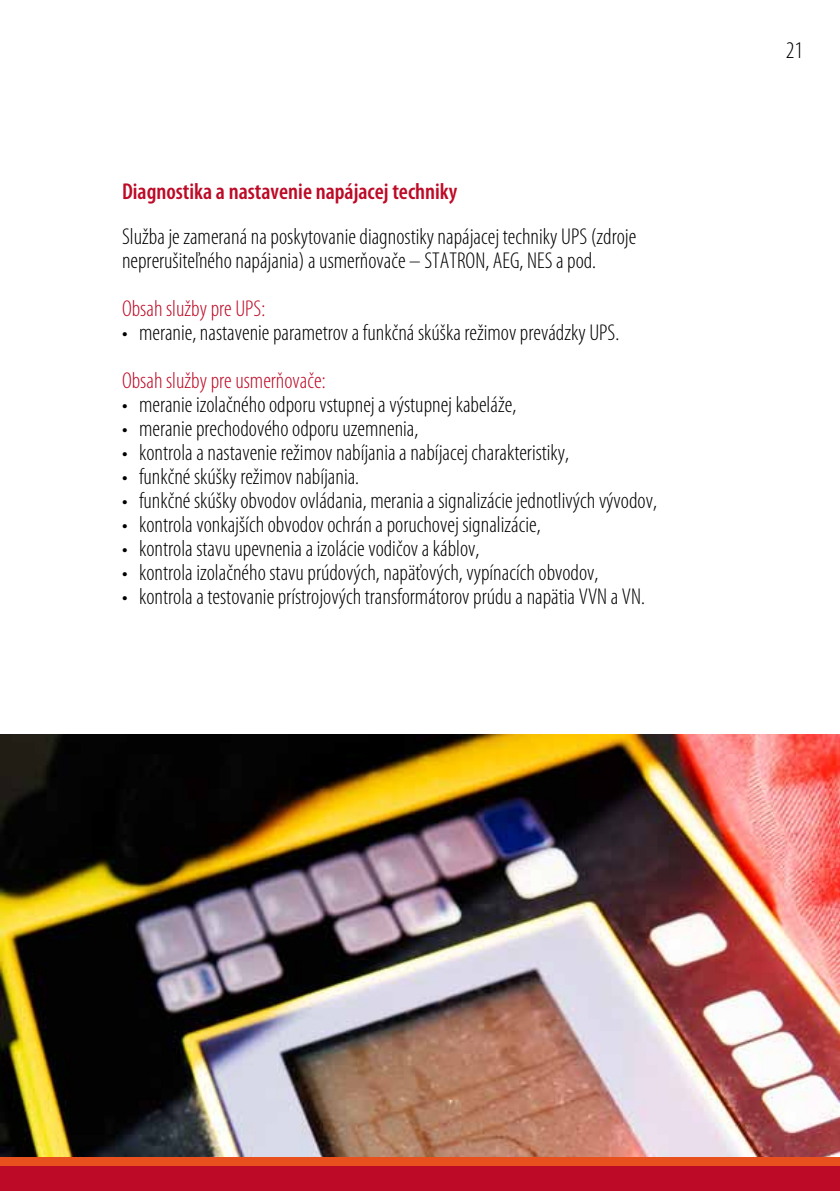
<style>
.page{position:relative;width:840px;height:1191px;background:#fff}
.page>*{position:absolute;margin:0;border:0;box-sizing:border-box;transform-origin:0 0}
.t1{font:300 condensed 24px "Myriad Pro";color:#000}
.t2{font:300 condensed 23px/24px "Myriad Pro";color:#000}
.t3{font:300 condensed 23px "Myriad Pro";color:#bd0a26}
.t4{font:600 condensed 23px "Myriad Pro";color:#bd0a26}
</style>
<div class="page">
<div style="left:0;top:1165px;width:839px;height:26px;background:#bd0a26"></div>
<div style="left:0;top:1157px;width:839px;height:8px;background:#e8511e"></div>
<img style="left:0;top:734px;width:839px;height:423px">
<p class="t4" style="left:122px;top:178px;width:336px">Diagnostika a nastavenie napájacej techniky</p>
<p class="t2" style="left:122px;top:225px;width:515px">Službaje zameraná naposkytovaniediagnostiky napájacej techniky UPS(zdroje neprerušiteľného napájania)a usmerňovače – STATRON, AEG, NESa pod.</p>
<p class="t3" style="left:122px;top:296px;width:145px">Obsah služby pre UPS:</p>
<p class="t2" style="left:122px;top:321px;width:498px">• meranie, nastavenie parametrov afunkčnáskúškarežimov prevádzky UPS.</p>
<p class="t3" style="left:122px;top:368px;width:205px">Obsah služby preusmerňovače:</p>
<p class="t2" style="left:122px;top:393px;width:395px">• meranie izolačného odporuvstupnejavýstupnejkabeláže,</p>
<p class="t2" style="left:122px;top:417px;width:298px">• meranie prechodového odporuuzemnenia,</p>
<p class="t2" style="left:122px;top:441px;width:448px">• kontrola anastavenie režimovnabíjania anabíjacej charakteristiky,</p>
<p class="t2" style="left:122px;top:465px;width:238px">• funkčnéskúšky režimov nabíjania.</p>
<p class="t2" style="left:122px;top:489px;width:536px">• funkčnéskúšky obvodov ovládania, merania asignalizácie jednotlivých vývodov,</p>
<p class="t2" style="left:122px;top:513px;width:420px">• kontrola vonkajších obvodovochrán a poruchovej signalizácie,</p>
<p class="t2" style="left:122px;top:537px;width:359px">• kontrola stavuupevnenia a izolácievodičovakáblov,</p>
<p class="t2" style="left:122px;top:561px;width:477px">• kontrola izolačného stavuprúdových, napäťových,vypínacích obvodov,</p>
<p class="t2" style="left:122px;top:585px;width:524px">• kontrola atestovanie prístrojovýchtransformátorov prúdu anapätia VVN a VN.</p>
<p class="t1" style="left:785px;top:37px;width:19px">21</p>
</div>
